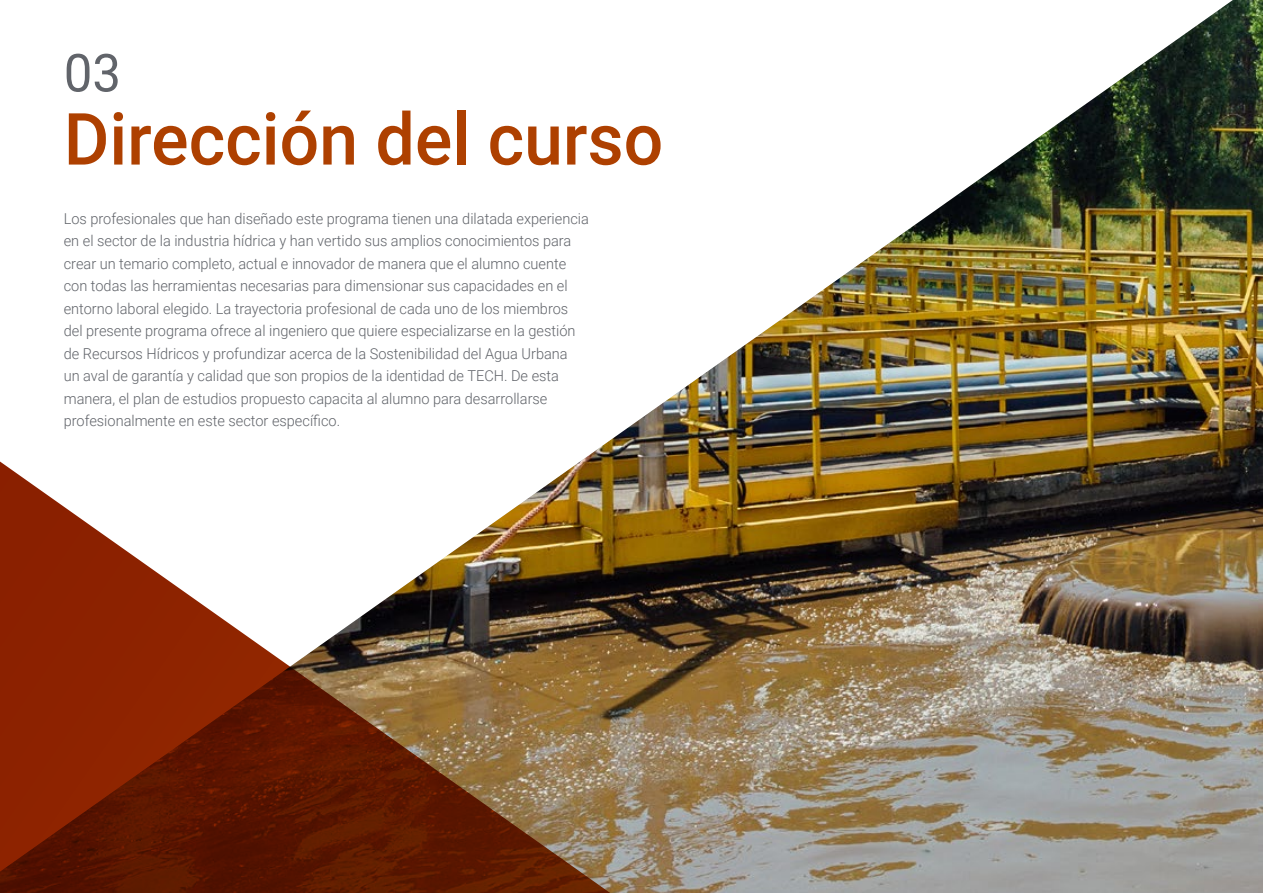
<style>
.page{position:relative;width:1263px;height:893px;background:#fff}
.page>*{position:absolute;margin:0;border:0;box-sizing:border-box;transform-origin:0 0}
.t1{font:500 72px "Roboto";color:#ae4000}
.t2{font:52.5px "Roboto";color:#61646a}
.t3{font:300 15px/22.5px "Roboto";color:#61646a}
</style>
<div class="page">
<img style="left:602px;top:0;width:661px;height:893px">
<svg style="left:0;top:446px;width:640px;height:447px"></svg>
<h2 class="t2" style="left:64px;top:36px;width:59px">03</h2>
<h1 class="t1" style="left:64px;top:89px;width:601px">Dirección del curso</h1>
<p class="t3" style="left:64px;top:207px;width:527px">Los profesionales que han diseñado este programa tienen una dilatada experiencia en el sector de la industria hídrica y han vertido sus amplios conocimientos para crear un temario completo, actual e innovador de manera que el alumno cuente con todas las herramientas necesarias para dimensionar sus capacidades en el entorno laboral elegido. La trayectoria profesional de cada uno de los miembros del presente programa ofrece al ingeniero que quiere especializarse en la gestión de Recursos Hídricos y profundizar acerca de la Sostenibilidad del Agua Urbana<br>un aval de garantía y calidad que son propios de la identidad de TECH. De esta manera, el plan de estudios propuesto capacita al alumno para desarrollarse profesionalmente en este sector específico.</p>
</div>
